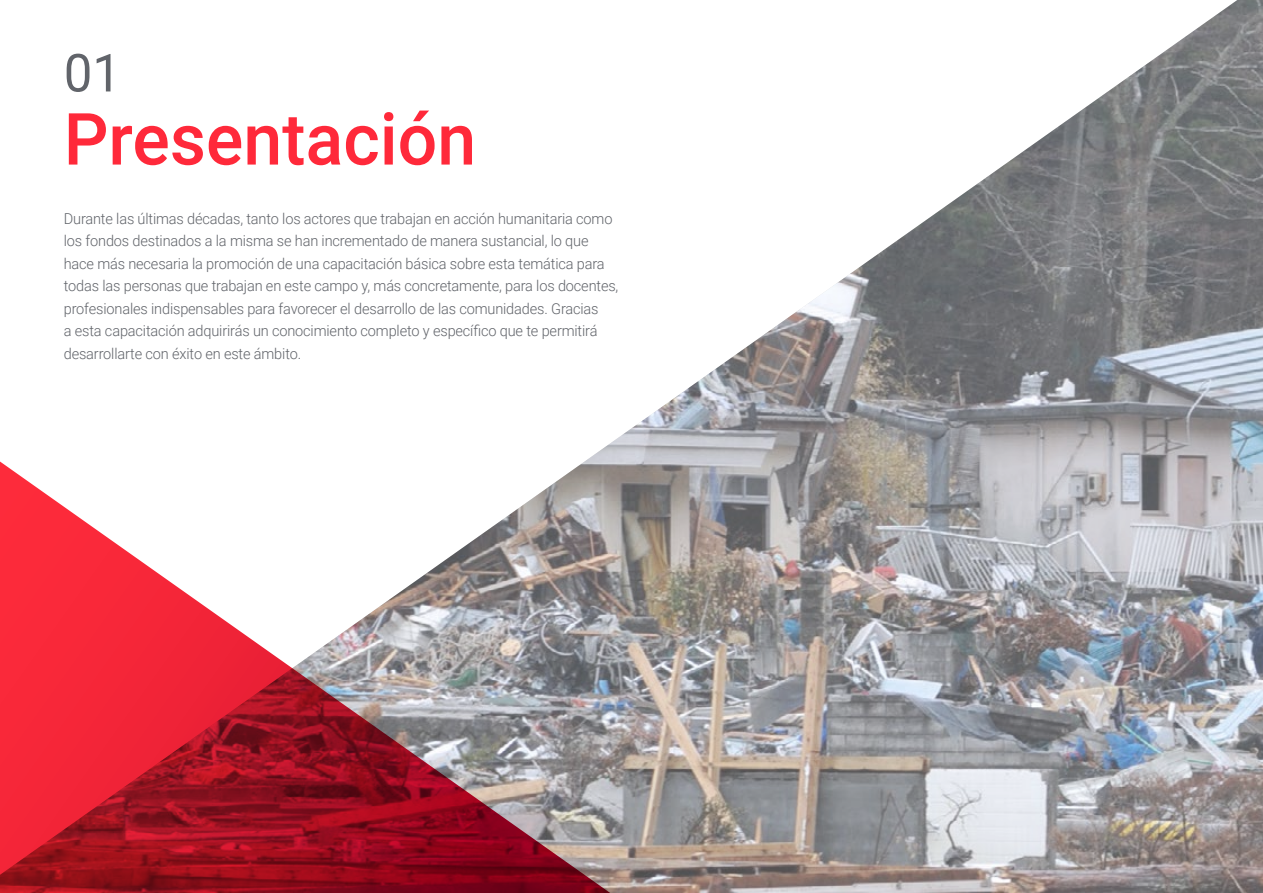
<style>
.page{position:relative;width:1263px;height:893px;background:#fff}
.page>*{position:absolute;margin:0;border:0;box-sizing:border-box;transform-origin:0 0}
.t1{font:500 72px "Roboto";color:#ff293a}
.t2{font:52.5px "Roboto";color:#61646a}
.t3{font:300 15px/22.5px "Roboto";letter-spacing:-.01em;color:#61646a}
</style>
<div class="page">
<img style="left:607px;top:0;width:656px;height:893px">
<svg style="left:0;top:446px;width:640px;height:447px"></svg>
<h2 class="t2" style="left:64px;top:36px;width:59px">01</h2>
<h1 class="t1" style="left:64px;top:89px;width:414px">Presentación</h1>
<p class="t3" style="left:64px;top:207px;width:556px">Durante las últimas décadas, tanto los actores que trabajan en acción humanitaria como los fondos destinados a la misma se han incrementado de manera sustancial, lo que hace más necesaria la promoción de una capacitación básica sobre esta temática para todas las personas que trabajan en este campo y, más concretamente, para los docentes, profesionales indispensables para favorecer el desarrollo de las comunidades. Gracias<br>a esta capacitación adquirirás un conocimiento completo y específico que te permitirá desarrollarte con éxito en este ámbito.</p>
</div>
